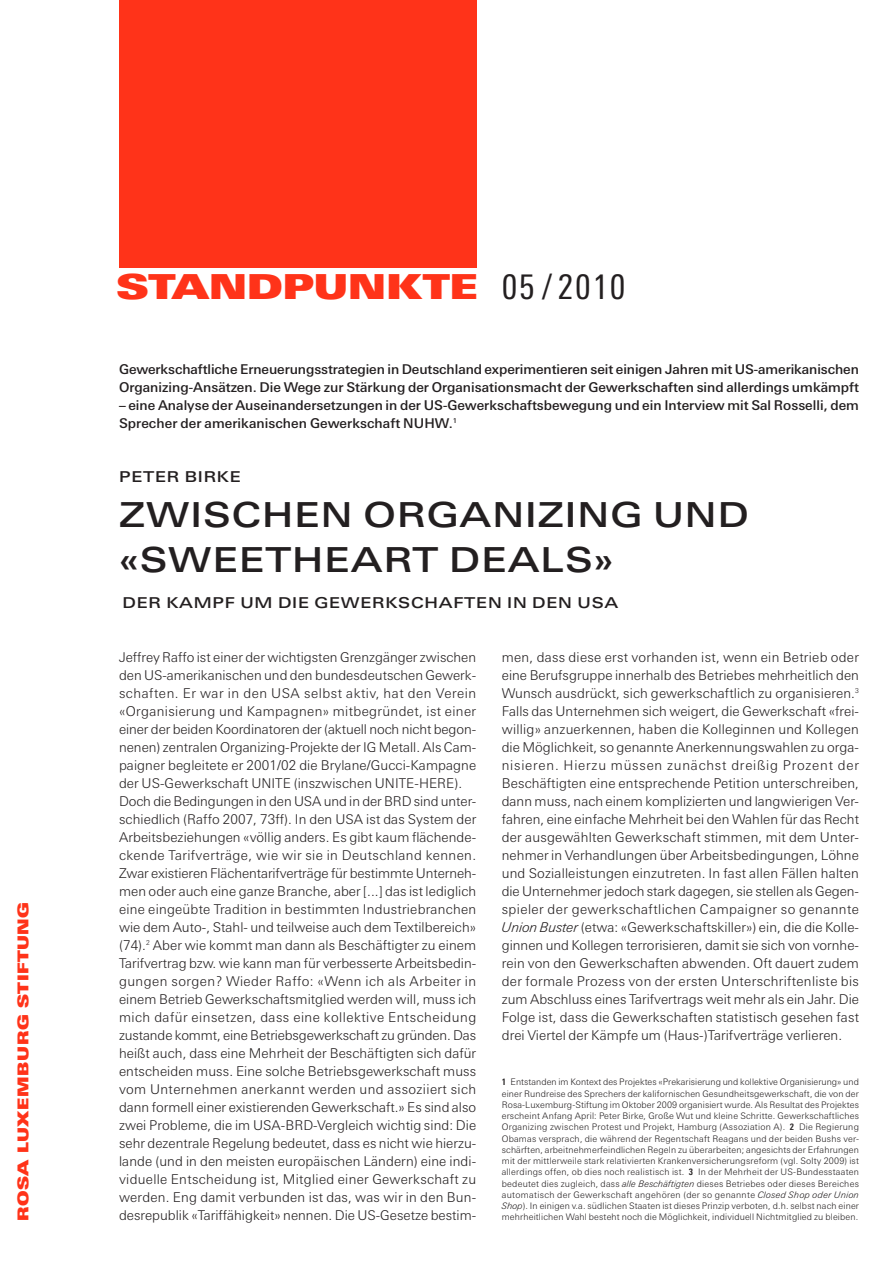
<style>
.page{position:relative;width:893px;height:1263px;background:#fff}
.page>*{position:absolute;margin:0;border:0;box-sizing:border-box;transform-origin:0 0}
.t1{font:500 34.5px/45px "Linotype Univers Extd";letter-spacing:.03em;color:#231f20}
.t2{font:34.5px "Linotype Univers Extd X Black";color:#ff3319}
.t3{font:500 15px "Linotype Univers Extd";letter-spacing:.05em;color:#231f20}
.t4{font:15px "Linotype Univers Extd X Black";letter-spacing:.02em;color:#ff3319}
.t5{font:300 13.5px/18px "Linotype Univers Basic";letter-spacing:.005em;color:#231f20}
.t6{font:500 13.5px/18px "Linotype Univers Basic";color:#231f20}
.t7{font:300 9px/11.2px "Linotype Univers Basic";letter-spacing:.015em;color:#231f20;text-align:justify}
.s1{font-family:"Linotype Univers";font-stretch:condensed;color:#231f20}
.s2{font-style:italic}
.s3{font-family:"Linotype Univers";font-weight:700;font-stretch:condensed}
</style>
<div class="page">
<div style="left:119px;top:0;width:357px;height:268px;background:#ff3319"></div>
<p class="t4" style="left:17px;top:1221px;width:320px;rotate:-90deg">ROSA LUXEMBURG STIFTUNG</p>
<h1 class="t2" style="left:116px;top:272px;width:511px">STANDPUNKTE <span class="s1">05 / 2010</span></h1>
<p class="t6" style="left:119px;top:361px;width:741px">Gewerkschaftliche Erneuerungsstrategien in Deutschland experimentieren seit einigen Jahren mit US-amerikanischen<br>Organizing-Ansätzen. Die Wege zur Stärkung der Organisationsmacht der Gewerkschaften sind allerdings umkämpft</p>
<p class="t6" style="left:119px;top:397px;width:741px">– eine Analyse der Auseinandersetzungen in der US-Gewerkschaftsbewegung und ein Interview mit Sal Rosselli, dem<br>Sprecher der amerikanischen Gewerkschaft NUHW.<sup>1</sup></p>
<p class="t3" style="left:119px;top:470px;width:123px">PETER BIRKE</p>
<h1 class="t1" style="left:119px;top:494px;width:631px">ZWISCHEN ORGANIZING UND «SWEETHEART DEALS»</h1>
<p class="t3" style="left:122px;top:596px;width:497px">DER KAMPF UM DIE GEWERKSCHAFTEN IN DEN USA</p>
<p class="t5" style="left:119px;top:649px;width:359px">Jeffrey Raffo ist einer der wichtigsten Grenzgänger zwischen den US-amerikanischen und den bundesdeutschen Gewerk&shy;schaften. Er war in den USA selbst aktiv, hat den Verein «Organisierung und Kampagnen» mitbegründet, ist einer einer der beiden Koordinatoren der (aktuell noch nicht begon&shy;nenen) zentralen Organizing-Projekte der IG Metall. Als Cam&shy;paigner begleitete er 2001/02 die Brylane/Gucci-Kampagne der US-Gewerkschaft UNITE (inszwischen UNITE-HERE).<br>Doch die Bedingungen in den USA und in der BRD sind unter&shy;schiedlich (Raffo 2007, 73ff). In den USA ist das System der Arbeitsbeziehungen «völlig anders. Es gibt kaum flächende&shy;ckende Tarifverträge, wie wir sie in Deutschland kennen.<br>Zwar existieren Flächentarifverträge für bestimmte Unterneh&shy;men oder auch eine ganze Branche, aber [...] das ist lediglich eine eingeübte Tradition in bestimmten Industriebranchen wie dem Auto-, Stahl- und teilweise auch dem Textilbereich» (74).<sup>2</sup> Aber wie kommt man dann als Beschäftigter zu einem Tarifvertrag bzw. wie kann man für verbesserte Arbeitsbedin&shy;gungen sorgen? Wieder Raffo: «Wenn ich als Arbeiter in einem Betrieb Gewerkschaftsmitglied werden will, muss ich mich dafür einsetzen, dass eine kollektive Entscheidung zustande kommt, eine Betriebsgewerkschaft zu gründen. Das heißt auch, dass eine Mehrheit der Beschäftigten sich dafür entscheiden muss. Eine solche Betriebsgewerkschaft muss vom Unternehmen anerkannt werden und assoziiert sich dann formell einer existierenden Gewerkschaft.» Es sind also zwei Probleme, die im USA-BRD-Vergleich wichtig sind: Die sehr dezentrale Regelung bedeutet, dass es nicht wie hierzu&shy;lande (und in den meisten europäischen Ländern) eine indi&shy;viduelle Entscheidung ist, Mitglied einer Gewerkschaft zu werden. Eng damit verbunden ist das, was wir in den Bun&shy;desrepublik «Tariffähigkeit» nennen. Die US-Gesetze bestim-</p>
<p class="t5" style="left:502px;top:649px;width:359px;text-align:justify">men, dass diese erst vorhanden ist, wenn ein Betrieb oder eine Berufsgruppe innerhalb des Betriebes mehrheitlich den Wunsch ausdrückt, sich gewerkschaftlich zu organisieren.<sup>3<br></sup>Falls das Unternehmen sich weigert, die Gewerkschaft «frei&shy;willig» anzuerkennen, haben die Kolleginnen und Kollegen die Möglichkeit, so genannte Anerkennungswahlen zu orga&shy;nisieren. Hierzu müssen zunächst dreißig Prozent der Beschäftigten eine entsprechende Petition unterschreiben, dann muss, nach einem komplizierten und langwierigen Ver&shy;fahren, eine einfache Mehrheit bei den Wahlen für das Recht der ausgewählten Gewerkschaft stimmen, mit dem Unter&shy;nehmer in Verhandlungen über Arbeitsbedingungen, Löhne und Sozialleistungen einzutreten. In fast allen Fällen halten die Unternehmer jedoch stark dagegen, sie stellen als Gegen&shy;spieler der gewerkschaftlichen Campaigner so genannte <span class="s2">Union Buster</span> (etwa: «Gewerkschaftskiller») ein, die die Kolle&shy;ginnen und Kollegen terrorisieren, damit sie sich von vornhe&shy;rein von den Gewerkschaften abwenden. Oft dauert zudem der formale Prozess von der ersten Unterschriftenliste bis zum Abschluss eines Tarifvertrags weit mehr als ein Jahr. Die Folge ist, dass die Gewerkschaften statistisch gesehen fast drei Viertel der Kämpfe um (Haus-)Tarifverträge verlieren.</p>
<p class="t7" style="left:502px;top:1077px;width:359px"><span class="s3">1</span> Entstanden im Kontext des Projektes «Prekarisierung und kollektive Organisierung» und einer Rundreise des Sprechers der kalifornischen Gesundheitsgewerkschaft, die von der Rosa-Luxemburg-Stiftung im Oktober 2009 organisiert wurde. Als Resultat des Projektes erscheint Anfang April: Peter Birke, Große Wut und kleine Schritte. Gewerkschaftliches Organizing zwischen Protest und Projekt, Hamburg (Assoziation A). <span class="s3">2</span> Die Regierung Obamas versprach, die während der Regentschaft Reagans und der beiden Bushs ver&shy;schärften, arbeitnehmerfeindlichen Regeln zu überarbeiten; angesichts der Erfahrungen mit der mittlerweile stark relativierten Krankenversicherungsreform (vgl. Solty 2009) ist allerdings offen, ob dies noch realistisch ist. <span class="s3">3</span> In der Mehrheit der US-Bundesstaaten bedeutet dies zugleich, dass <span class="s2">alle Beschäftigten</span> dieses Betriebes oder dieses Bereiches automatisch der Gewerkschaft angehören (der so genannte <span class="s2">Closed Shop oder Union Shop</span>). In einigen v.a. südlichen Staaten ist dieses Prinzip verboten, d.h. selbst nach einer mehrheitlichen Wahl besteht noch die Möglichkeit, individuell Nichtmitglied zu bleiben.</p>
</div>
